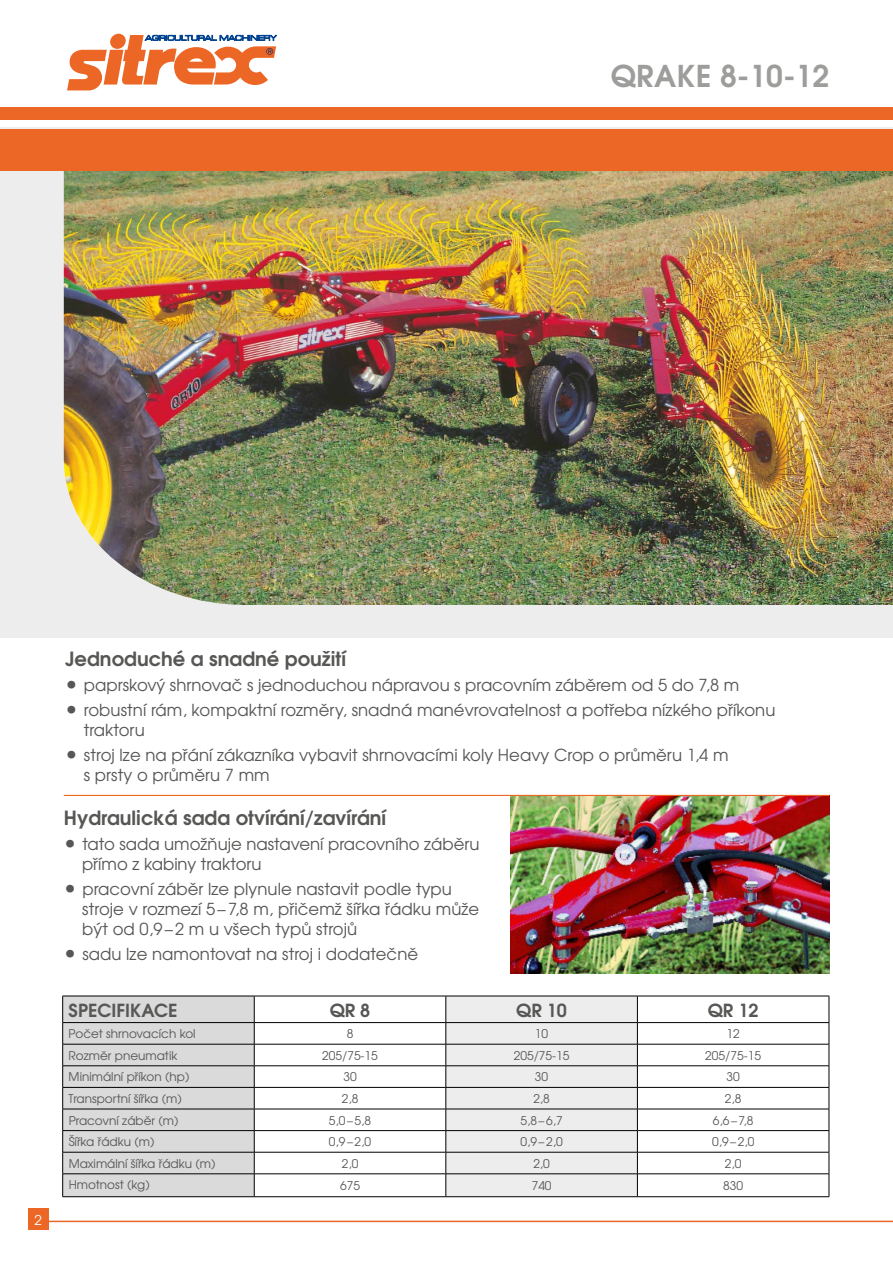
<style>
.page{position:relative;width:893px;height:1263px;background:#fff}
.page>*{position:absolute;margin:0;border:0;box-sizing:border-box;transform-origin:0 0}
.t1{font:700 30px "Te X Gyre Adventor";letter-spacing:.015em;color:#9d9d9c}
.t2{font:700 19.5px "Te X Gyre Adventor";color:#575756}
.t3{font:700 18px "Te X Gyre Adventor";color:#575756}
.t4{font:16.5px/19.8px "Te X Gyre Adventor";letter-spacing:.005em;color:#575756}
.t5{font:13.5px "Te X Gyre Adventor";color:#fff}
.t6{font:12px "Te X Gyre Adventor";color:#575756}
.s1{font-size:21px}
</style>
<div class="page">
<svg style="left:638px;top:997px;width:191px;height:199px"></svg>
<hr style="left:637px;top:996px;width:192px;height:1px;background:#000">
<svg style="left:62px;top:996px;width:576px;height:201px"></svg>
<svg style="left:829px;top:996px;width:1px;height:200px"></svg>
<hr style="left:62px;top:1022px;width:192px;height:1px;background:#000">
<hr style="left:254px;top:1022px;width:192px;height:1px;background:#000">
<hr style="left:446px;top:1022px;width:191px;height:1px;background:#000">
<hr style="left:637px;top:1022px;width:192px;height:1px;background:#000">
<hr style="left:62px;top:1044px;width:192px;height:1px;background:#000">
<hr style="left:254px;top:1044px;width:192px;height:1px;background:#000">
<hr style="left:446px;top:1044px;width:191px;height:1px;background:#000">
<hr style="left:637px;top:1044px;width:192px;height:1px;background:#000">
<hr style="left:254px;top:1065px;width:192px;height:1px;background:#000">
<hr style="left:446px;top:1065px;width:191px;height:1px;background:#000">
<hr style="left:637px;top:1065px;width:192px;height:1px;background:#000">
<hr style="left:62px;top:1065px;width:192px;height:1px;background:#000">
<hr style="left:254px;top:1087px;width:192px;height:1px;background:#000">
<hr style="left:446px;top:1087px;width:191px;height:1px;background:#000">
<hr style="left:637px;top:1087px;width:192px;height:1px;background:#000">
<hr style="left:62px;top:1087px;width:192px;height:1px;background:#000">
<hr style="left:62px;top:1109px;width:192px;height:1px;background:#000">
<hr style="left:254px;top:1109px;width:192px;height:1px;background:#000">
<hr style="left:446px;top:1109px;width:191px;height:1px;background:#000">
<hr style="left:637px;top:1109px;width:192px;height:1px;background:#000">
<hr style="left:62px;top:1130px;width:192px;height:1px;background:#000">
<hr style="left:62px;top:1152px;width:192px;height:1px;background:#000">
<hr style="left:254px;top:1130px;width:192px;height:1px;background:#000">
<hr style="left:446px;top:1130px;width:191px;height:1px;background:#000">
<hr style="left:637px;top:1130px;width:192px;height:1px;background:#000">
<hr style="left:62px;top:1173px;width:192px;height:1px;background:#000">
<hr style="left:62px;top:1196px;width:192px;height:1px;background:#000">
<hr style="left:254px;top:1152px;width:192px;height:1px;background:#000">
<hr style="left:446px;top:1152px;width:191px;height:1px;background:#000">
<hr style="left:637px;top:1152px;width:192px;height:1px;background:#000">
<hr style="left:446px;top:1173px;width:191px;height:1px;background:#000">
<hr style="left:637px;top:1173px;width:192px;height:1px;background:#000">
<hr style="left:446px;top:1196px;width:191px;height:1px;background:#000">
<hr style="left:637px;top:1196px;width:192px;height:1px;background:#000">
<div style="left:0;top:128px;width:893px;height:510px;background:#ededed"></div>
<div style="left:0;top:107px;width:893px;height:13px;background:#ec6725"></div>
<img style="left:64px;top:171px;width:829px;height:434px">
<div style="left:0;top:129px;width:893px;height:42px;background:#ec6725"></div>
<hr style="left:34px;top:1221px;width:859px;height:1px;background:#ec6725">
<img style="left:510px;top:796px;width:319px;height:177px">
<svg style="left:67px;top:33px;width:210px;height:58px"></svg>
<hr style="left:64px;top:795px;width:765px;height:1px;background:#ec6725">
<div style="left:28px;top:1208px;width:20px;height:22px;background:#ec6725"></div>
<h1 class="t1" style="left:611px;top:49px;width:220px">QRAKE 8-10-12</h1>
<p class="t5" style="left:35px;top:1209px;width:9px">2</p>
<p class="t2" style="left:65px;top:642px;width:282px">Jednoduché a snadné použití</p>
<p class="t4" style="left:65px;top:674px;width:675px"><span class="s1">•</span> paprskový shrnovač s jednoduchou nápravou s pracovním záběrem od 5 do 7,8 m</p>
<p class="t4" style="left:84px;top:699px;width:693px;text-indent:-18px"><span class="s1">•</span> robustní rám, kompaktní rozměry, snadná manévrovatelnost a potřeba nízkého příkonu traktoru</p>
<p class="t4" style="left:84px;top:744px;width:646px;text-indent:-18px"><span class="s1">•</span> stroj lze na přání zákazníka vybavit shrnovacími koly Heavy Crop o průměru 1,4 m s prsty o průměru 7 mm</p>
<p class="t2" style="left:64px;top:801px;width:324px">Hydraulická sada otvírání/zavírání</p>
<p class="t4" style="left:82px;top:833px;width:399px;text-indent:-18px"><span class="s1">•</span> tato sada umožňuje nastavení pracovního záběru přímo z kabiny traktoru</p>
<p class="t4" style="left:82px;top:878px;width:398px;text-indent:-18px"><span class="s1">•</span> pracovní záběr lze plynule nastavit podle typu stroje v rozmezí 5–7,8 m, přičemž šířka řádku může být od 0,9–2 m u všech typů strojů</p>
<p class="t4" style="left:64px;top:943px;width:356px"><span class="s1">•</span> sadu lze namontovat na stroj i dodatečně</p>
<p class="t3" style="left:69px;top:994px;width:110px">SPECIFIKACE</p>
<p class="t3" style="left:330px;top:994px;width:42px">QR 8</p>
<p class="t3" style="left:516px;top:994px;width:52px">QR 10</p>
<p class="t3" style="left:708px;top:994px;width:52px">QR 12</p>
<p class="t6" style="left:69px;top:1024px;width:128px">Počet shrnovacích kol</p>
<p class="t6" style="left:347px;top:1024px;width:8px">8</p>
<p class="t6" style="left:535px;top:1024px;width:15px">10</p>
<p class="t6" style="left:726px;top:1024px;width:15px">12</p>
<p class="t6" style="left:69px;top:1046px;width:110px">Rozměr pneumatik</p>
<p class="t6" style="left:322px;top:1046px;width:57px">205/75-15</p>
<p class="t6" style="left:514px;top:1046px;width:57px">205/75-15</p>
<p class="t6" style="left:705px;top:1046px;width:57px">205/75-15</p>
<p class="t6" style="left:69px;top:1067px;width:122px">Minimální příkon (hp)</p>
<p class="t6" style="left:343px;top:1067px;width:15px">30</p>
<p class="t6" style="left:535px;top:1067px;width:15px">30</p>
<p class="t6" style="left:726px;top:1067px;width:15px">30</p>
<p class="t6" style="left:69px;top:1089px;width:115px">Transportní šířka (m)</p>
<p class="t6" style="left:342px;top:1089px;width:18px">2,8</p>
<p class="t6" style="left:533px;top:1089px;width:18px">2,8</p>
<p class="t6" style="left:725px;top:1089px;width:18px">2,8</p>
<p class="t6" style="left:69px;top:1111px;width:111px">Pracovní záběr (m)</p>
<p class="t6" style="left:329px;top:1111px;width:44px">5,0–5,8</p>
<p class="t6" style="left:520px;top:1111px;width:44px">5,8–6,7</p>
<p class="t6" style="left:713px;top:1111px;width:42px">6,6–7,8</p>
<p class="t6" style="left:69px;top:1132px;width:87px">Šířka řádku (m)</p>
<p class="t6" style="left:329px;top:1132px;width:44px">0,9–2,0</p>
<p class="t6" style="left:520px;top:1132px;width:44px">0,9–2,0</p>
<p class="t6" style="left:712px;top:1132px;width:44px">0,9–2,0</p>
<p class="t6" style="left:69px;top:1154px;width:148px">Maximální šířka řádku (m)</p>
<p class="t6" style="left:342px;top:1154px;width:18px">2,0</p>
<p class="t6" style="left:533px;top:1154px;width:18px">2,0</p>
<p class="t6" style="left:725px;top:1154px;width:18px">2,0</p>
<p class="t6" style="left:69px;top:1175px;width:83px">Hmotnost (kg)</p>
<p class="t6" style="left:340px;top:1176px;width:21px">675</p>
<p class="t6" style="left:532px;top:1176px;width:21px">740</p>
<p class="t6" style="left:723px;top:1176px;width:21px">830</p>
</div>
